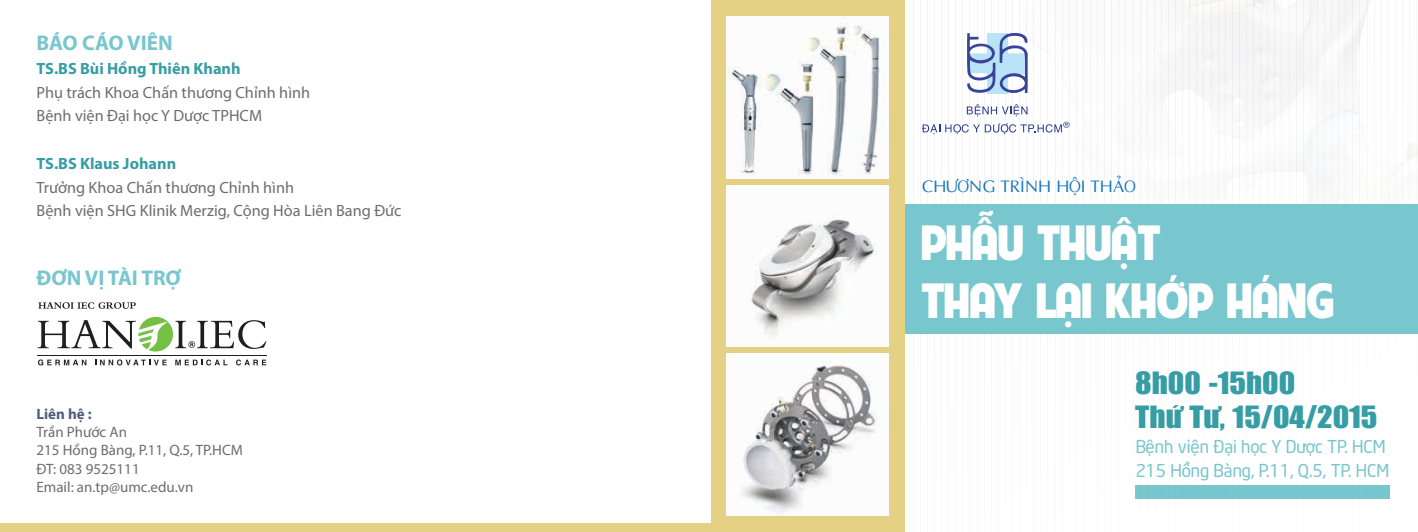
<style>
.page{position:relative;width:1418px;height:532px;background:#fff}
.page>*{position:absolute;margin:0;border:0;box-sizing:border-box;transform-origin:0 0}
.t1{font:44.25px/58px "UTM American Sans";color:#fff}
.t2{font:28.38px/34px "UTM Impact";color:#369da5;scale:1.09 1}
.t3{font:700 21.25px "Myriad Pro";color:#78c6ce}
.t4{font:17.5px/23.8px "UTM Neo Sans Intel";color:#78c6ce}
.t5{font:16.75px "UTM Aptima";color:#1074bc}
.t6{font:16.25px/23.8px "Myriad Pro";color:#6c6d70}
.t7{font:700 16.25px "Myriad Pro";color:#369da5}
.t8{font:15px/18px "Myriad Pro";color:#6c6d70}
.t9{font:700 15px "Myriad Pro";color:#4e5d7d}
</style>
<div class="page">
<hr style="left:912px;top:0;width:1px;height:532px;background:#f2f3f4">
<hr style="left:919px;top:0;width:1px;height:532px;background:#f2f3f4">
<hr style="left:927px;top:0;width:1px;height:532px;background:#f2f3f4">
<hr style="left:934px;top:0;width:1px;height:532px;background:#f2f3f4">
<hr style="left:941px;top:0;width:1px;height:532px;background:#f2f3f4">
<hr style="left:948px;top:0;width:1px;height:532px;background:#f2f3f4">
<hr style="left:955px;top:0;width:1px;height:532px;background:#f2f3f4">
<hr style="left:962px;top:0;width:1px;height:532px;background:#f2f3f4">
<hr style="left:969px;top:0;width:1px;height:532px;background:#f2f3f4">
<hr style="left:976px;top:0;width:1px;height:532px;background:#f2f3f4">
<hr style="left:983px;top:0;width:1px;height:532px;background:#f2f3f4">
<hr style="left:990px;top:0;width:1px;height:532px;background:#f2f3f4">
<hr style="left:997px;top:0;width:1px;height:532px;background:#f2f3f4">
<hr style="left:1005px;top:0;width:1px;height:532px;background:#f2f3f4">
<hr style="left:1012px;top:0;width:1px;height:532px;background:#f2f3f4">
<hr style="left:1019px;top:0;width:1px;height:532px;background:#f2f3f4">
<hr style="left:1026px;top:0;width:1px;height:532px;background:#f2f3f4">
<hr style="left:1033px;top:0;width:1px;height:532px;background:#f2f3f4">
<hr style="left:1040px;top:0;width:1px;height:532px;background:#f2f3f4">
<hr style="left:1047px;top:0;width:1px;height:532px;background:#f2f3f4">
<hr style="left:1054px;top:0;width:1px;height:532px;background:#f2f3f4">
<hr style="left:1061px;top:0;width:1px;height:532px;background:#f2f3f4">
<hr style="left:1068px;top:0;width:1px;height:532px;background:#f2f3f4">
<hr style="left:1075px;top:0;width:1px;height:532px;background:#f2f3f4">
<hr style="left:1082px;top:0;width:1px;height:532px;background:#f2f3f4">
<hr style="left:1090px;top:0;width:1px;height:532px;background:#f2f3f4">
<hr style="left:1097px;top:0;width:1px;height:532px;background:#f2f3f4">
<hr style="left:1104px;top:0;width:1px;height:532px;background:#f2f3f4">
<hr style="left:1111px;top:0;width:1px;height:532px;background:#f2f3f4">
<hr style="left:1118px;top:0;width:1px;height:532px;background:#f2f3f4">
<hr style="left:1125px;top:0;width:1px;height:532px;background:#f2f3f4">
<hr style="left:1132px;top:0;width:1px;height:532px;background:#f2f3f4">
<hr style="left:1139px;top:0;width:1px;height:532px;background:#f2f3f4">
<hr style="left:1146px;top:0;width:1px;height:532px;background:#f2f3f4">
<hr style="left:1153px;top:0;width:1px;height:532px;background:#f2f3f4">
<hr style="left:1160px;top:0;width:1px;height:532px;background:#f2f3f4">
<hr style="left:1167px;top:0;width:1px;height:532px;background:#f2f3f4">
<hr style="left:1175px;top:0;width:1px;height:532px;background:#f2f3f4">
<hr style="left:1182px;top:0;width:1px;height:532px;background:#f2f3f4">
<hr style="left:1189px;top:0;width:1px;height:532px;background:#f2f3f4">
<hr style="left:1196px;top:0;width:1px;height:532px;background:#f2f3f4">
<hr style="left:1203px;top:0;width:1px;height:532px;background:#f2f3f4">
<hr style="left:1210px;top:0;width:1px;height:532px;background:#f2f3f4">
<hr style="left:1217px;top:0;width:1px;height:532px;background:#f2f3f4">
<hr style="left:1224px;top:0;width:1px;height:532px;background:#f2f3f4">
<hr style="left:1231px;top:0;width:1px;height:532px;background:#f2f3f4">
<hr style="left:1238px;top:0;width:1px;height:532px;background:#f2f3f4">
<hr style="left:1245px;top:0;width:1px;height:532px;background:#f2f3f4">
<hr style="left:1253px;top:0;width:1px;height:532px;background:#f2f3f4">
<hr style="left:1260px;top:0;width:1px;height:532px;background:#f2f3f4">
<hr style="left:1267px;top:0;width:1px;height:532px;background:#f2f3f4">
<hr style="left:1274px;top:0;width:1px;height:532px;background:#f2f3f4">
<hr style="left:1281px;top:0;width:1px;height:532px;background:#f2f3f4">
<hr style="left:1288px;top:0;width:1px;height:532px;background:#f2f3f4">
<hr style="left:1295px;top:0;width:1px;height:532px;background:#f2f3f4">
<hr style="left:1302px;top:0;width:1px;height:532px;background:#f2f3f4">
<hr style="left:1309px;top:0;width:1px;height:532px;background:#f2f3f4">
<hr style="left:1316px;top:0;width:1px;height:532px;background:#f2f3f4">
<hr style="left:1323px;top:0;width:1px;height:532px;background:#f2f3f4">
<hr style="left:1330px;top:0;width:1px;height:532px;background:#f2f3f4">
<hr style="left:1338px;top:0;width:1px;height:532px;background:#f2f3f4">
<hr style="left:1345px;top:0;width:1px;height:532px;background:#f2f3f4">
<hr style="left:1352px;top:0;width:1px;height:532px;background:#f2f3f4">
<hr style="left:1359px;top:0;width:1px;height:532px;background:#f2f3f4">
<hr style="left:1366px;top:0;width:1px;height:532px;background:#f2f3f4">
<hr style="left:1373px;top:0;width:1px;height:532px;background:#f2f3f4">
<hr style="left:1380px;top:0;width:1px;height:532px;background:#f2f3f4">
<hr style="left:1387px;top:0;width:1px;height:532px;background:#f2f3f4">
<hr style="left:1394px;top:0;width:1px;height:532px;background:#f2f3f4">
<hr style="left:1401px;top:0;width:1px;height:532px;background:#f2f3f4">
<hr style="left:1408px;top:0;width:1px;height:532px;background:#f2f3f4">
<hr style="left:1416px;top:0;width:1px;height:532px;background:#f2f3f4">
<img style="left:1016px;top:0;width:396px;height:204px">
<div style="left:711px;top:204px;width:706px;height:129px;background:#78c6ce"></div>
<svg style="left:967px;top:33px;width:61px;height:61px"></svg>
<svg style="left:966px;top:104px;width:61px;height:12px"></svg>
<svg style="left:922px;top:122px;width:147px;height:12px"></svg>
<div style="left:711px;top:0;width:193px;height:532px;background:#e5d184"></div>
<img style="left:727px;top:354px;width:161px;height:161px">
<img style="left:727px;top:16px;width:161px;height:162px">
<img style="left:727px;top:185px;width:161px;height:162px">
<div style="left:1135px;top:485px;width:254px;height:13px;background:#78c6ce"></div>
<div style="left:0;top:523px;width:711px;height:9px;background:#e5d184"></div>
<svg style="left:38px;top:302px;width:98px;height:6px"></svg>
<svg style="left:38px;top:316px;width:228px;height:36px"></svg>
<svg style="left:95px;top:359px;width:72px;height:6px"></svg>
<svg style="left:38px;top:359px;width:48px;height:6px"></svg>
<svg style="left:175px;top:359px;width:52px;height:6px"></svg>
<svg style="left:236px;top:359px;width:30px;height:6px"></svg>
<hr style="left:37px;top:355px;width:230px;height:1px;background:#211e1e">
<h3 class="t3" style="left:36px;top:29px;width:138px">BÁO CÁO VIÊN</h3>
<p class="t7" style="left:36px;top:58px;width:206px">TS.BS Bùi Hồng Thiên Khanh</p>
<p class="t6" style="left:36px;top:80px;width:275px">Phụ trách Khoa Chấn thương Chỉnh hình<br>Bệnh viện Đại học Y Dược TPHCM</p>
<p class="t7" style="left:36px;top:153px;width:141px">TS.BS Klaus Johann</p>
<p class="t6" style="left:36px;top:175px;width:366px">Trưởng Khoa Chấn thương Chỉnh hình<br>Bệnh viện SHG Klinik Merzig, Cộng Hòa Liên Bang Đức</p>
<h3 class="t3" style="left:36px;top:264px;width:146px">ĐƠN VỊ TÀI TRỢ</h3>
<p class="t9" style="left:36px;top:404px;width:57px">Liên hệ :</p>
<p class="t8" style="left:36px;top:423px;width:208px">Trần Phước An<br>215 Hồng Bàng, P.11, Q.5, TP.HCM<br>ĐT: 083 9525111<br>Email: an.tp@umc.edu.vn</p>
<p class="t5" style="left:922px;top:173px;width:215px">CHƯƠNG TRÌNH HỘI THẢO</p>
<h1 class="t1" style="left:922px;top:210px;width:415px">PHẪU THUẬT<br>THAY LẠI KHỚP HÁNG</h1>
<h2 class="t2" style="left:1135px;top:364px;width:224px">8h00 -15h00<br>Thứ Tư, 15/04/2015</h2>
<p class="t4" style="left:1135px;top:432px;width:255px">Bệnh viện Đại học Y Dược TP. HCM<br>215 Hồng Bàng, P.11, Q.5, TP. HCM</p>
</div>
